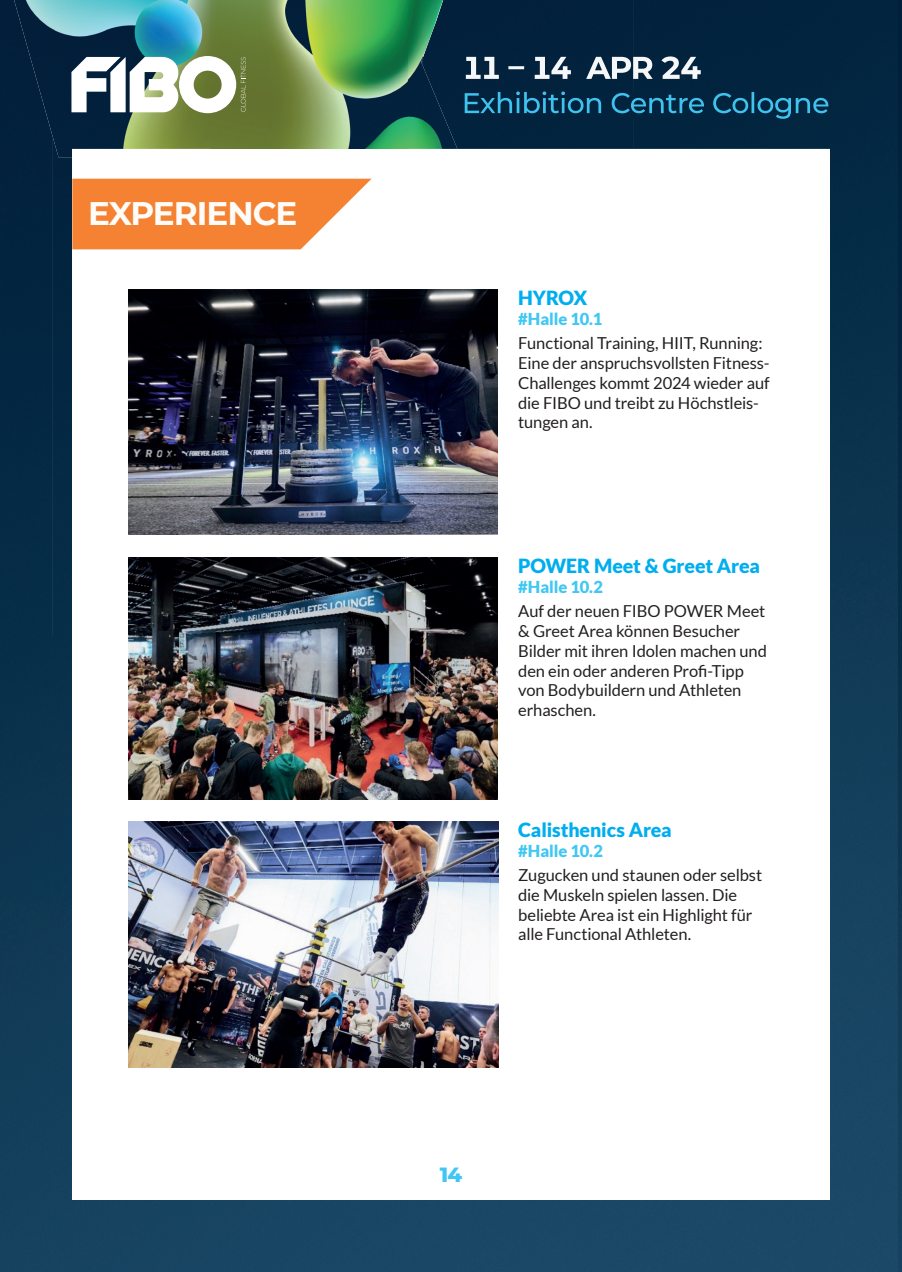
<style>
.page{position:relative;width:902px;height:1272px;background:#fff}
.page>*{position:absolute;margin:0;border:0;box-sizing:border-box;transform-origin:0 0}
.t1{font:700 32.55px "Montserrat";letter-spacing:-.03em;color:#fefcf9}
.t2{font:800 21px "Montserrat";color:#40c7f4}
.t3{font:900 19.5px "Lato";letter-spacing:-.005em;color:#00aeef}
.t4{font:16.5px/19.8px "Lato";letter-spacing:-.005em;color:#231f20}
.t5{font:900 16.5px "Lato";letter-spacing:-.005em;color:#40c7f4}
</style>
<div class="page">
<img style="left:845px;top:0;width:56px;height:1271px">
<img style="left:0;top:0;width:53px;height:1271px">
<div style="left:457px;top:0;width:176px;height:149px;background:#02223c"></div>
<div style="left:633px;top:0;width:212px;height:159px;background:#02243e"></div>
<div style="left:53px;top:157px;width:19px;height:584px;background:#042944"></div>
<img style="left:830px;top:159px;width:15px;height:635px">
<img style="left:53px;top:741px;width:52px;height:530px">
<img style="left:792px;top:794px;width:53px;height:477px">
<div style="left:105px;top:1200px;width:687px;height:71px;background:#194765"></div>
<img style="left:14px;top:0;width:197px;height:157px">
<img style="left:211px;top:0;width:246px;height:149px">
<div style="left:72px;top:149px;width:757px;height:1050px;background:#fff"></div>
<svg style="left:71px;top:56px;width:174px;height:57px"></svg>
<img style="left:466px;top:56px;width:234px;height:23px">
<img style="left:464px;top:91px;width:364px;height:28px">
<img style="left:129px;top:289px;width:368px;height:246px">
<img style="left:129px;top:557px;width:368px;height:242px">
<img style="left:129px;top:821px;width:370px;height:246px">
<svg style="left:72px;top:179px;width:299px;height:70px"></svg>
<div style="left:91px;top:202px;width:205px;height:24px;background:#f48232"></div>
<h1 class="t1" style="left:88px;top:190px;width:211px">EXPERIENCE</h1>
<p class="t3" style="left:518px;top:286px;width:71px">HYROX</p>
<p class="t5" style="left:518px;top:309px;width:86px">#Halle 10.1</p>
<p class="t4" style="left:518px;top:333px;width:253px">Functional Training, HIIT, Running:<br>Eine der anspruchsvollsten Fitness-<br>Challenges kommt 2024 wieder auf die FIBO und treibt zu Höchstleis&shy;tungen an.</p>
<p class="t3" style="left:518px;top:554px;width:243px">POWER Meet &amp; Greet Area</p>
<p class="t5" style="left:518px;top:577px;width:86px">#Halle 10.2</p>
<p class="t4" style="left:518px;top:601px;width:250px">Auf der neuen FIBO POWER Meet &amp; Greet Area können Besucher<br>Bilder mit ihren Idolen machen und den ein oder anderen Profi-Tipp von Bodybuildern und Athleten erhaschen.</p>
<p class="t3" style="left:518px;top:818px;width:155px">Calisthenics Area</p>
<p class="t5" style="left:518px;top:840px;width:86px">#Halle 10.2</p>
<p class="t4" style="left:518px;top:864px;width:245px">Zugucken und staunen oder selbst die Muskeln spielen lassen. Die beliebte Area ist ein Highlight für alle Functional Athleten.</p>
<p class="t2" style="left:440px;top:1158px;width:24px">14</p>
</div>
